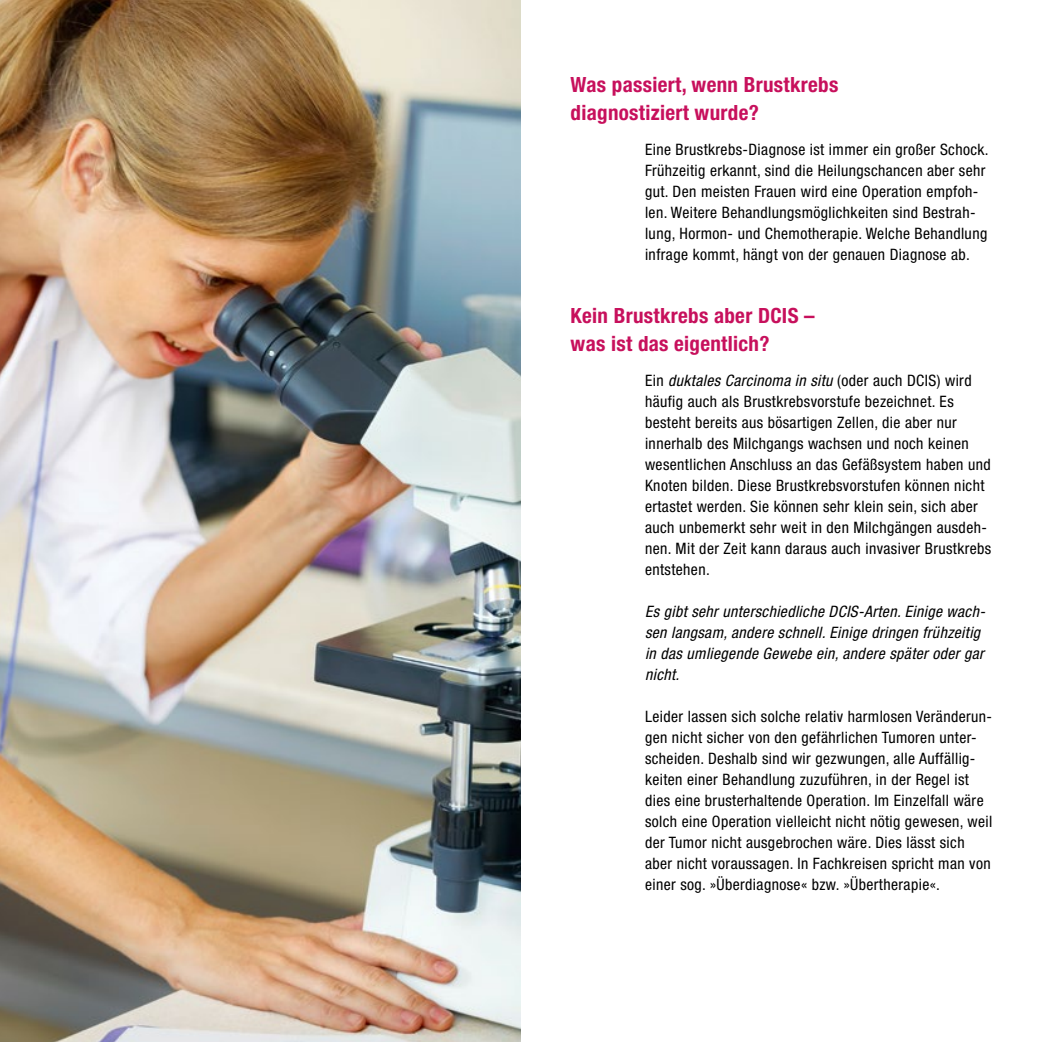
<style>
.page{position:relative;width:1042px;height:1042px;background:#fff}
.page>*{position:absolute;margin:0;border:0;box-sizing:border-box;transform-origin:0 0}
.t1{font:700 condensed 21px/28px "Helvetica Neue LT Std";letter-spacing:.015em;color:#c7105c}
.t2{font:condensed 15.75px/21px "Helvetica Neue LT Std";letter-spacing:.025em;color:#000}
.t3{font:italic condensed 15.75px/21px "Helvetica Neue LT Std";letter-spacing:.025em;color:#000}
.s1{font-style:italic}
</style>
<div class="page">
<img style="left:0;top:0;width:521px;height:1042px">
<h1 class="t1" style="left:570px;top:70px;width:269px">Was passiert, wenn Brustkrebs diagnostiziert wurde?</h1>
<p class="t2" style="left:645px;top:138px;width:345px">Eine Brustkrebs-Diagnose ist immer ein großer Schock.<br>Frühzeitig erkannt, sind die Heilungschancen aber sehr gut. Den meisten Frauen wird eine Operation empfoh&shy;len. Weitere Behandlungsmöglichkeiten sind Bestrah&shy;lung, Hormon- und Chemotherapie. Welche Behandlung infrage kommt, hängt von der genauen Diagnose ab.</p>
<h1 class="t1" style="left:570px;top:301px;width:246px">Kein Brustkrebs aber DCIS – was ist das eigentlich?</h1>
<p class="t2" style="left:645px;top:369px;width:348px">Ein <span class="s1">duktales Carcinoma in situ</span> (oder auch DCIS) wird häufig auch als Brustkrebsvorstufe bezeichnet. Es besteht bereits aus bösartigen Zellen, die aber nur innerhalb des Milchgangs wachsen und noch keinen wesentlichen Anschluss an das Gefäßsystem haben und Knoten bilden. Diese Brustkrebsvorstufen können nicht ertastet werden. Sie können sehr klein sein, sich aber auch unbemerkt sehr weit in den Milchgängen ausdeh&shy;nen. Mit der Zeit kann daraus auch invasiver Brustkrebs entstehen.</p>
<p class="t3" style="left:645px;top:601px;width:342px">Es gibt sehr unterschiedliche DCIS-Arten. Einige wach&shy;sen langsam, andere schnell. Einige dringen frühzeitig in das umliegende Gewebe ein, andere später oder gar nicht.</p>
<p class="t2" style="left:645px;top:705px;width:349px">Leider lassen sich solche relativ harmlosen Veränderun&shy;gen nicht sicher von den gefährlichen Tumoren unter&shy;scheiden. Deshalb sind wir gezwungen, alle Auffällig&shy;keiten einer Behandlung zuzuführen, in der Regel ist dies eine brusterhaltende Operation. Im Einzelfall wäre solch eine Operation vielleicht nicht nötig gewesen, weil der Tumor nicht ausgebrochen wäre. Dies lässt sich aber nicht voraussagen. In Fachkreisen spricht man von einer sog. »Überdiagnose« bzw. »Übertherapie«.</p>
</div>
